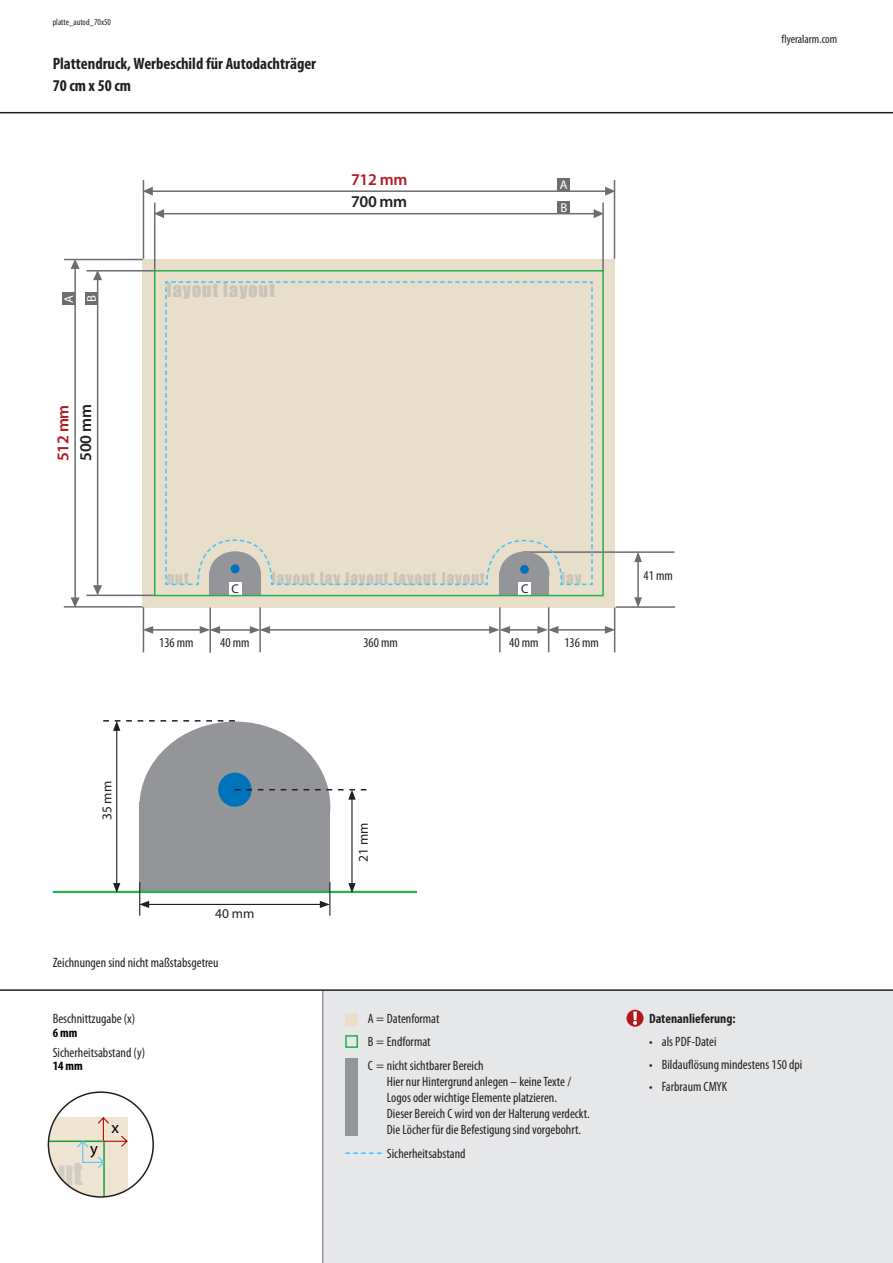
<style>
.page{position:relative;width:893px;height:1263px;background:#fff}
.page>*{position:absolute;margin:0;border:0;box-sizing:border-box;transform-origin:0 0}
.t1{font:18px "Impact";letter-spacing:.06em;color:#c8c4b8}
.t2{font:700 condensed 16.5px "Myriad Pro";color:#231f20}
.t3{font:600 16.5px "Myriad Pro";letter-spacing:-.02em;color:#231f20}
.t4{font:600 16.5px "Myriad Pro";letter-spacing:-.02em;color:#b4181d}
.t5{font:16.5px "Myriad Pro";color:#000}
.t6{font:15px "Impact";letter-spacing:.06em;color:#c8c4b8}
.t7{font:condensed 13.5px/16.2px "Myriad Pro";color:#231f20}
.t8{font:700 condensed 13.5px "Myriad Pro";color:#231f20}
.t9{font:13.5px "Myriad Pro";color:#231f20}
.t10{font:700 condensed 12.75px "Myriad Pro";color:#000}
.t11{font:12.75px "Myriad Pro";color:#fff}
.t12{font:12.75px "Myriad Pro";color:#231f20}
.t13{font:condensed 12px "Myriad Pro";color:#231f20}
.t14{font:condensed 9px "Myriad Pro";color:#231f20}
</style>
<div class="page">
<hr style="left:0;top:112px;width:893px;height:1px;background:#231f20">
<div style="left:323px;top:990px;width:570px;height:273px;background:#e6e7e9"></div>
<hr style="left:322px;top:990px;width:1px;height:273px;background:#939598">
<hr style="left:0;top:989px;width:893px;height:2px;background:#231f20">
<svg style="left:48px;top:1116px;width:81px;height:81px;background:#e4decd"></svg>
<div style="left:48px;top:1091px;width:106px;height:107px;border:2px solid #231f20;border-radius:50%"></div>
<div style="left:143px;top:259px;width:472px;height:349px;background:#e9dec9"></div>
<hr style="left:143px;top:180px;width:1px;height:79px;background:#6c6d70">
<hr style="left:209px;top:608px;width:2px;height:45px;background:#6c6d70">
<hr style="left:259px;top:607px;width:2px;height:45px;background:#6c6d70">
<hr style="left:499px;top:607px;width:2px;height:45px;background:#6c6d70">
<hr style="left:614px;top:608px;width:1px;height:44px;background:#6c6d70">
<hr style="left:64px;top:259px;width:79px;height:1px;background:#6c6d70">
<hr style="left:154px;top:203px;width:1px;height:67px;background:#6c6d70">
<hr style="left:143px;top:607px;width:1px;height:45px;background:#6c6d70">
<hr style="left:548px;top:607px;width:1px;height:45px;background:#6c6d70">
<hr style="left:64px;top:606px;width:79px;height:2px;background:#6c6d70">
<hr style="left:616px;top:606px;width:59px;height:2px;background:#6c6d70">
<hr style="left:86px;top:595px;width:68px;height:1px;background:#6c6d70">
<hr style="left:523px;top:551px;width:151px;height:2px;background:#6c6d70">
<hr style="left:86px;top:270px;width:68px;height:2px;background:#6c6d70">
<hr style="left:602px;top:203px;width:2px;height:67px;background:#6c6d70">
<hr style="left:614px;top:180px;width:1px;height:79px;background:#6c6d70">
<div style="left:557px;top:178px;width:13px;height:13px;background:#6c6d70"></div>
<div style="left:62px;top:292px;width:13px;height:13px;background:#6c6d70"></div>
<div style="left:557px;top:201px;width:13px;height:13px;background:#6c6d70"></div>
<div style="left:85px;top:292px;width:13px;height:13px;background:#6c6d70"></div>
<div style="left:209px;top:572px;width:52px;height:24px;background:#939598"></div>
<div style="left:500px;top:573px;width:49px;height:23px;background:#939598"></div>
<div style="left:139px;top:803px;width:191px;height:89px;background:#939598"></div>
<div style="left:139px;top:721px;width:191px;height:171px;background:#939598;border-radius:50%"></div>
<div style="left:218px;top:773px;width:34px;height:34px;background:#0072bc;border-radius:50%"></div>
<hr style="left:53px;top:891px;width:364px;height:2px;background:#23b24b">
<hr style="left:116px;top:728px;width:1px;height:157px;background:#231f20">
<svg style="left:103px;top:720px;width:132px;height:11px"></svg>
<svg style="left:113px;top:883px;width:7px;height:10px"></svg>
<hr style="left:351px;top:797px;width:2px;height:88px;background:#231f20">
<svg style="left:235px;top:789px;width:131px;height:11px"></svg>
<svg style="left:348px;top:883px;width:8px;height:10px"></svg>
<hr style="left:139px;top:882px;width:1px;height:34px;background:#231f20">
<hr style="left:329px;top:882px;width:1px;height:34px;background:#231f20">
<hr style="left:147px;top:904px;width:175px;height:1px;background:#231f20">
<svg style="left:139px;top:901px;width:10px;height:7px"></svg>
<svg style="left:320px;top:901px;width:10px;height:7px"></svg>
<div style="left:229px;top:582px;width:13px;height:12px;background:#fff"></div>
<div style="left:518px;top:582px;width:13px;height:13px;background:#fff"></div>
<svg style="left:165px;top:281px;width:428px;height:305px"></svg>
<div style="left:154px;top:270px;width:450px;height:326px;border:2px solid #23b24b"></div>
<hr style="left:163px;top:213px;width:432px;height:1px;background:#6c6d70">
<svg style="left:155px;top:209px;width:9px;height:9px"></svg>
<svg style="left:594px;top:209px;width:10px;height:9px"></svg>
<hr style="left:152px;top:190px;width:454px;height:2px;background:#6c6d70">
<svg style="left:144px;top:187px;width:9px;height:9px"></svg>
<svg style="left:605px;top:187px;width:9px;height:9px"></svg>
<hr style="left:97px;top:279px;width:1px;height:307px;background:#6c6d70">
<svg style="left:93px;top:585px;width:9px;height:10px"></svg>
<svg style="left:93px;top:271px;width:9px;height:9px"></svg>
<hr style="left:74px;top:268px;width:2px;height:331px;background:#6c6d70">
<svg style="left:71px;top:597px;width:9px;height:11px"></svg>
<svg style="left:71px;top:260px;width:9px;height:9px"></svg>
<hr style="left:151px;top:629px;width:51px;height:2px;background:#6c6d70">
<svg style="left:144px;top:626px;width:9px;height:8px"></svg>
<hr style="left:218px;top:629px;width:34px;height:2px;background:#6c6d70">
<svg style="left:200px;top:626px;width:20px;height:8px"></svg>
<hr style="left:268px;top:629px;width:223px;height:2px;background:#6c6d70">
<svg style="left:250px;top:626px;width:20px;height:8px"></svg>
<hr style="left:508px;top:629px;width:32px;height:2px;background:#6c6d70">
<svg style="left:489px;top:626px;width:21px;height:8px"></svg>
<hr style="left:556px;top:629px;width:51px;height:2px;background:#6c6d70">
<svg style="left:537px;top:626px;width:21px;height:8px"></svg>
<svg style="left:605px;top:626px;width:9px;height:8px"></svg>
<hr style="left:637px;top:560px;width:2px;height:40px;background:#6c6d70">
<svg style="left:634px;top:597px;width:8px;height:11px"></svg>
<svg style="left:634px;top:551px;width:8px;height:11px"></svg>
<div style="left:345px;top:1058px;width:13px;height:78px;background:#939598"></div>
<div style="left:345px;top:1013px;width:13px;height:12px;background:#e9dec9"></div>
<div style="left:345px;top:1035px;width:13px;height:13px;border:2px solid #23b24b"></div>
<svg style="left:345px;top:1152px;width:37px;height:2px"></svg>
<div style="left:626px;top:1010px;width:17px;height:17px;background:#b4181d;border-radius:50%"></div>
<svg style="left:633px;top:1011px;width:4px;height:14px"></svg>
<p class="t14" style="left:53px;top:17px;width:60px">platte_autod_70x50</p>
<p class="t2" style="left:53px;top:53px;width:265px">Plattendruck, Werbeschild für Autodachträger</p>
<p class="t2" style="left:53px;top:75px;width:80px">70 cm x 50 cm</p>
<p class="t11" style="left:61px;top:303px;width:9px;rotate:-90deg">A</p>
<p class="t11" style="left:84px;top:302px;width:8px;rotate:-90deg">B</p>
<p class="t4" style="left:53px;top:461px;width:58px;rotate:-90deg">512 mm</p>
<p class="t3" style="left:75px;top:461px;width:58px;rotate:-90deg">500 mm</p>
<h1 class="t1" style="left:167px;top:276px;width:110px">layout layout</h1>
<p class="t4" style="left:351px;top:169px;width:58px">712 mm</p>
<p class="t3" style="left:351px;top:191px;width:58px">700 mm</p>
<p class="t11" style="left:560px;top:177px;width:9px">A</p>
<p class="t11" style="left:560px;top:200px;width:8px">B</p>
<p class="t6" style="left:167px;top:566px;width:23px">out</p>
<p class="t6" style="left:272px;top:566px;width:214px">layout lay layout layout layout</p>
<p class="t6" style="left:561px;top:566px;width:22px">lay</p>
<p class="t12" style="left:232px;top:580px;width:9px">C</p>
<p class="t12" style="left:521px;top:581px;width:9px">C</p>
<p class="t7" style="left:159px;top:634px;width:36px">136 mm</p>
<p class="t7" style="left:220px;top:634px;width:31px">40 mm</p>
<p class="t7" style="left:363px;top:635px;width:36px">360 mm</p>
<p class="t7" style="left:509px;top:634px;width:31px">40 mm</p>
<p class="t7" style="left:564px;top:634px;width:36px">136 mm</p>
<p class="t7" style="left:644px;top:567px;width:31px">41 mm</p>
<p class="t9" style="left:99px;top:820px;width:41px;rotate:-90deg">35 mm</p>
<p class="t9" style="left:215px;top:905px;width:41px">40 mm</p>
<p class="t7" style="left:53px;top:954px;width:167px">Zeichnungen sind nicht maßstabsgetreu</p>
<p class="t9" style="left:355px;top:862px;width:41px;rotate:-90deg">21 mm</p>
<p class="t13" style="left:782px;top:32px;width:57px">flyeralarm.com</p>
<p class="t7" style="left:368px;top:1006px;width:117px;line-height:23.4px">A = Datenformat<br>B = Endformat<br>C = nicht sichtbarer Bereich</p>
<p class="t7" style="left:387px;top:1073px;width:204px">Hier nur Hintergrund anlegen – keine Texte / Logos oder wichtige Elemente platzieren.<br>Dieser Bereich C wird von der Halterung verdeckt.<br>Die Löcher für die Befestigung sind vorgebohrt.</p>
<p class="t7" style="left:387px;top:1145px;width:80px">Sicherheitsabstand</p>
<p class="t7" style="left:53px;top:1010px;width:84px">Beschnittzugabe (x)</p>
<p class="t8" style="left:649px;top:1010px;width:88px">Datenanlieferung:</p>
<p class="t7" style="left:649px;top:1034px;width:69px">• als PDF-Datei</p>
<p class="t7" style="left:649px;top:1056px;width:155px">• Bildauflösung mindestens 150 dpi</p>
<p class="t7" style="left:649px;top:1079px;width:80px">• Farbraum CMYK</p>
<p class="t10" style="left:53px;top:1024px;width:26px">6 mm</p>
<p class="t7" style="left:53px;top:1044px;width:94px">Sicherheitsabstand (y)</p>
<p class="t10" style="left:53px;top:1058px;width:32px">14 mm</p>
<p class="t5" style="left:111px;top:1117px;width:9px">x</p>
<p class="t5" style="left:90px;top:1138px;width:9px">y</p>
</div>
